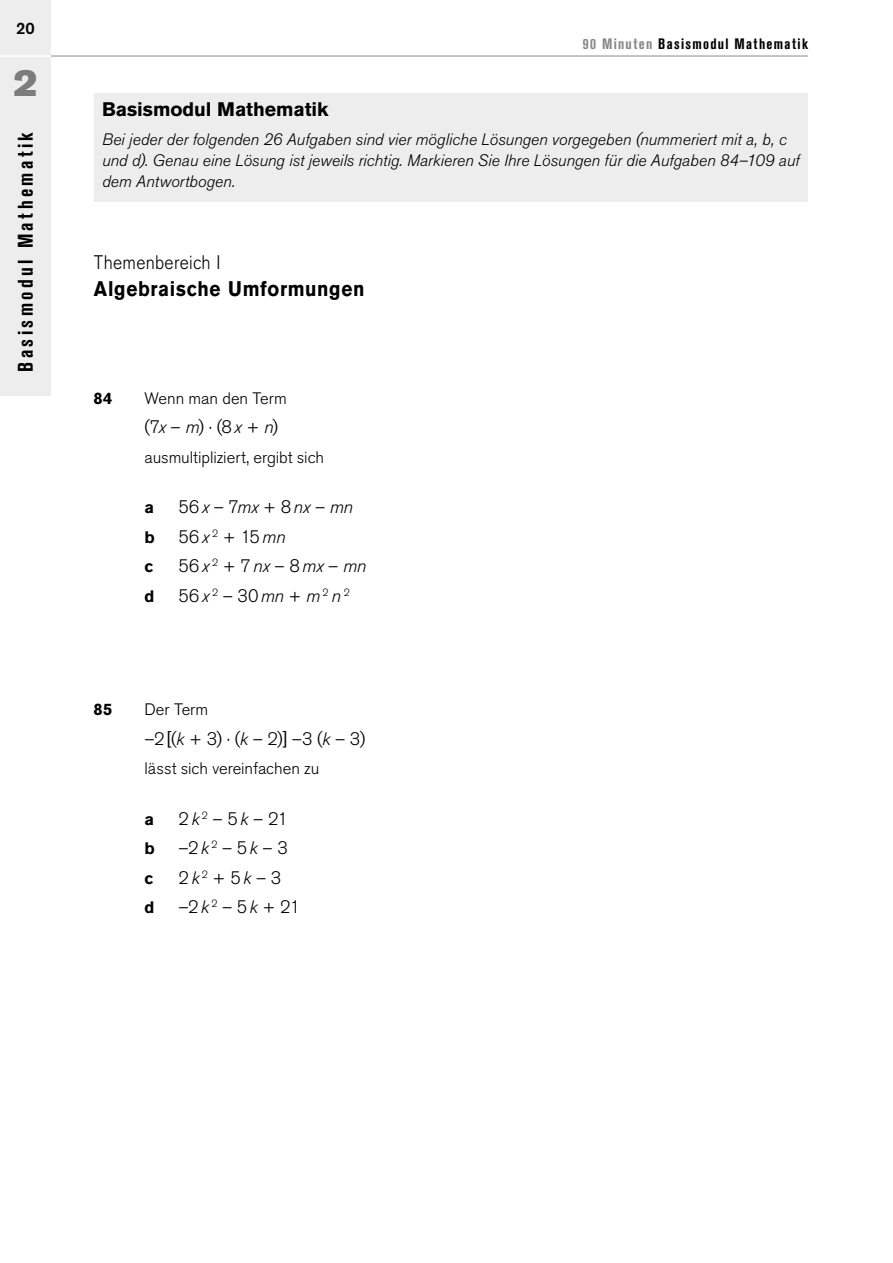
<style>
.page{position:relative;width:893px;height:1263px;background:#fff}
.page>*{position:absolute;margin:0;border:0;box-sizing:border-box;transform-origin:0 0}
.t1{font:37.5px "Akzidenz Grotesk Pro Super";color:#7c7c7c}
.t2{font:700 21px "Akzidenz Grotesk Pro";letter-spacing:.035em;color:#000;scale:.9 1}
.t3{font:700 condensed 21px "Akzidenz Grotesk Pro";letter-spacing:.16em;color:#000}
.t4{font:700 19.5px "Akzidenz Grotesk Pro";letter-spacing:-.005em;color:#000}
.t5{font:300 19.5px "Akzidenz Grotesk Pro";letter-spacing:.015em;color:#000;scale:.9 1}
.t6{font:300 18px "Akzidenz Grotesk Pro";letter-spacing:-.01em;color:#000}
.t7{font:italic 300 16.5px/21px "Akzidenz Grotesk Pro";color:#000}
.t8{font:300 16.5px "Akzidenz Grotesk Pro";color:#000}
.t9{font:700 16.5px "Akzidenz Grotesk Pro";color:#000}
.t10{font:500 16.5px "Akzidenz Grotesk Pro";color:#000}
.t11{font:700 condensed 15px "Akzidenz Grotesk Pro";letter-spacing:.09em;color:#000}
.s1{color:#878787}
.s2{font-style:italic}
.s3{font-weight:400}
</style>
<div class="page">
<div style="left:0;top:0;width:51px;height:395px;background:#ededed"></div>
<hr style="left:0;top:55px;width:51px;height:2px;background:#fff">
<hr style="left:51px;top:55px;width:757px;height:2px;background:#b3b2b2">
<div style="left:94px;top:94px;width:713px;height:108px;background:#ededed"></div>
<p class="t10" style="left:16px;top:18px;width:20px">20</p>
<h1 class="t1" style="left:13px;top:58px;width:26px">2</h1>
<p class="t3" style="left:12px;top:372px;width:241px;rotate:-90deg">Basismodul Mathematik</p>
<p class="t11" style="left:583px;top:34px;width:227px"><span class="s1">90 Minuten</span> Basismodul Mathematik</p>
<p class="t4" style="left:102px;top:96px;width:228px">Basismodul Mathematik</p>
<p class="t7" style="left:102px;top:129px;width:699px">Bei jeder der folgenden 26 Aufgaben sind vier mögliche Lösungen vorgegeben (nummeriert mit a, b, c und d). Genau eine Lösung ist jeweils richtig. Markieren Sie Ihre Lösungen für die Aufgaben 84–109 auf dem Antwortbogen.</p>
<p class="t5" style="left:94px;top:250px;width:142px">Themenbereich I</p>
<p class="t2" style="left:94px;top:275px;width:302px">Algebraische Umformungen</p>
<p class="t9" style="left:94px;top:387px;width:20px">84</p>
<p class="t8" style="left:145px;top:387px;width:144px">Wenn man den Term</p>
<p class="t6" style="left:145px;top:415px;width:135px">(7<span class="s2">x</span> – <span class="s2">m</span>) · (8 <span class="s2">x</span> + <span class="s2">n</span>)</p>
<p class="t8" style="left:145px;top:446px;width:181px">ausmultipliziert, ergibt sich</p>
<p class="t9" style="left:145px;top:497px;width:11px">a</p>
<p class="t6" style="left:179px;top:495px;width:176px">56<span class="s2">x</span> – 7<span class="s2">mx</span> + 8<span class="s2">nx</span> – <span class="s2">mn</span></p>
<p class="t9" style="left:145px;top:526px;width:12px">b</p>
<p class="t6" style="left:179px;top:525px;width:108px">56<span class="s2">x</span> <sup>2</sup> + 15<span class="s2">mn</span></p>
<p class="t9" style="left:145px;top:556px;width:10px">c</p>
<p class="t6" style="left:179px;top:554px;width:189px">56<span class="s2">x</span> <sup>2</sup> + 7<span class="s2">nx</span> – 8<span class="s2">mx</span> – <span class="s2">mn</span></p>
<p class="t9" style="left:145px;top:585px;width:11px">d</p>
<p class="t6" style="left:179px;top:584px;width:173px">56<span class="s2">x</span> <sup>2</sup> – 30<span class="s2">mn</span> + <span class="s2">m</span><sup>2</sup> <span class="s2">n</span> <sup>2</sup></p>
<p class="t9" style="left:94px;top:699px;width:20px">85</p>
<p class="t8" style="left:145px;top:699px;width:65px">Der Term</p>
<p class="t6" style="left:145px;top:727px;width:222px">–2 <span class="s3">[</span>(<span class="s2">k</span> + 3) · (<span class="s2">k</span> – 2)<span class="s3">]</span> –3 (<span class="s2">k</span> – 3)</p>
<p class="t8" style="left:145px;top:758px;width:176px">lässt sich vereinfachen zu</p>
<p class="t9" style="left:145px;top:808px;width:11px">a</p>
<p class="t6" style="left:179px;top:807px;width:111px">2<span class="s2">k</span><sup>2</sup> – 5<span class="s2">k</span> – 21</p>
<p class="t9" style="left:145px;top:838px;width:12px">b</p>
<p class="t6" style="left:179px;top:836px;width:111px">–2<span class="s2">k</span><sup>2</sup> – 5<span class="s2">k</span> – 3</p>
<p class="t9" style="left:145px;top:867px;width:10px">c</p>
<p class="t6" style="left:179px;top:866px;width:104px">2<span class="s2">k</span><sup>2</sup> + 5<span class="s2">k</span> – 3</p>
<p class="t9" style="left:145px;top:897px;width:11px">d</p>
<p class="t6" style="left:179px;top:895px;width:123px">–2<span class="s2">k</span><sup>2</sup> – 5<span class="s2">k</span> + 21</p>
</div>
